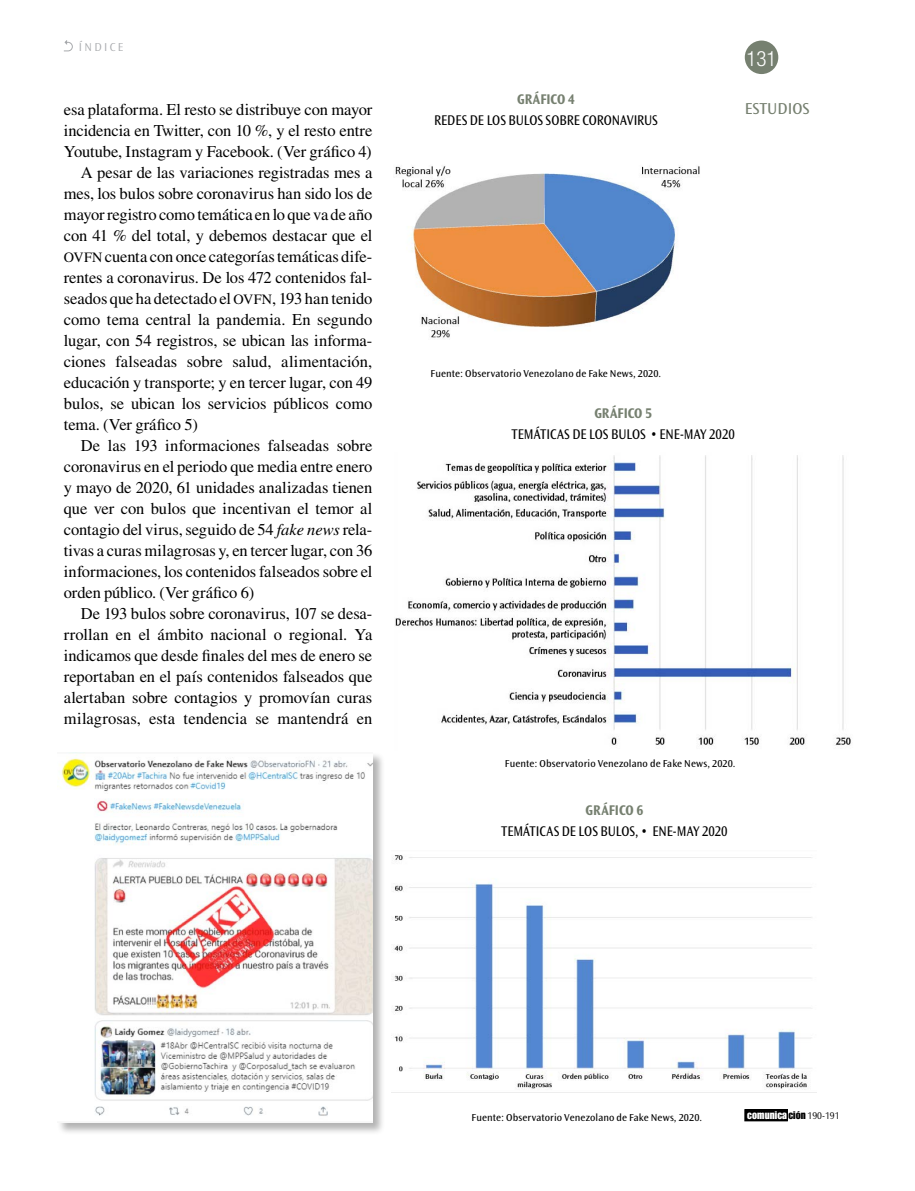
<style>
.page{position:relative;width:915px;height:1191px;background:#fff}
.page>*{position:absolute;margin:0;border:0;box-sizing:border-box;transform-origin:0 0}
.t1{font:300 condensed 21px "Helvetica Neue LT Std";color:#fff}
.t2{font:16.5px "Times LT Std";letter-spacing:-.005em;color:#000}
.t3{font:16.5px "Times LT Std";letter-spacing:.03em;color:#000}
.t4{font:16.5px "Ocean Sans Std";color:#768070}
.t5{font:14.7px "Ocean Sans Std";letter-spacing:-.005em;color:#000;scale:.9 1}
.t6{font:700 14.7px "Ocean Sans Std";color:#768070;scale:.9 1}
.t7{font:300 12px "Ocean Sans Std";letter-spacing:.2em;color:#a7a9ac}
.t8{font:10.8px "Impact LT Std";letter-spacing:.01em;color:#fff}
.t9{font:10.5px "Ocean Sans Std";letter-spacing:.01em;color:#000}
.s1{font-size:14.25px}
.s2{font-style:italic}
.s3{color:#000}
.s4{font-family:"Ocean Sans Std";font-weight:300;font-size:10.2px;color:#000}
</style>
<div class="page">
<div style="left:744px;top:41px;width:34px;height:33px;background:#768070;border-radius:50%"></div>
<div style="left:744px;top:1109px;width:43px;height:11px;background:#000"></div>
<div style="left:744px;top:1109px;width:43px;height:12px;border:1px solid #000"></div>
<svg style="left:64px;top:40px;width:9px;height:11px"></svg>
<img style="left:395px;top:166px;width:305px;height:173px">
<div style="left:57px;top:751px;width:328px;height:384px;background:#000;opacity:.3"></div>
<img style="left:57px;top:752px;width:315px;height:371px">
<img style="left:395px;top:455px;width:456px;height:291px">
<img style="left:393px;top:855px;width:419px;height:235px">
<p class="t7" style="left:79px;top:40px;width:46px">ÍNDICE</p>
<p class="t2" style="left:64px;top:100px;width:310px">esa plataforma. El resto se distribuye con mayor</p>
<p class="t2" style="left:64px;top:121px;width:310px">incidencia en Twitter, con 10 %, y el resto entre</p>
<p class="t2" style="left:64px;top:142px;width:309px">Youtube, Instagram y Facebook. (Ver gráfico 4)</p>
<p class="t2" style="left:81px;top:163px;width:293px">A pesar de las variaciones registradas mes a</p>
<p class="t2" style="left:64px;top:184px;width:310px">mes, los bulos sobre coronavirus han sido los de</p>
<p class="t2" style="left:64px;top:205px;width:310px">mayor registro como temática en lo que va de año</p>
<p class="t2" style="left:64px;top:226px;width:310px">con 41 % del total, y debemos destacar que el</p>
<p class="t2" style="left:64px;top:247px;width:310px"><span class="s1">OVFN</span> cuenta con once categorías temáticas dife-</p>
<p class="t2" style="left:64px;top:268px;width:310px">rentes a coronavirus. De los 472 contenidos fal-</p>
<p class="t2" style="left:64px;top:289px;width:310px">seados que ha detectado el <span class="s1">OVFN</span>, 193 han tenido</p>
<p class="t3" style="left:64px;top:310px;width:310px">como tema central la pandemia. En segundo</p>
<p class="t2" style="left:64px;top:331px;width:310px">lugar, con 54 registros, se ubican las informa-</p>
<p class="t2" style="left:64px;top:352px;width:310px">ciones falseadas sobre salud, alimentación,</p>
<p class="t2" style="left:64px;top:373px;width:310px">educación y transporte; y en tercer lugar, con 49</p>
<p class="t2" style="left:64px;top:394px;width:310px">bulos, se ubican los servicios públicos como</p>
<p class="t2" style="left:64px;top:415px;width:135px">tema. (Ver gráfico 5)</p>
<p class="t2" style="left:81px;top:436px;width:293px">De las 193 informaciones falseadas sobre</p>
<p class="t2" style="left:64px;top:457px;width:310px">coronavirus en el periodo que media entre enero</p>
<p class="t2" style="left:64px;top:478px;width:310px">y mayo de 2020, 61 unidades analizadas tienen</p>
<p class="t2" style="left:64px;top:499px;width:310px">que ver con bulos que incentivan el temor al</p>
<p class="t2" style="left:64px;top:520px;width:310px">contagio del virus, seguido de 54 <span class="s2">fake news</span> rela-</p>
<p class="t2" style="left:64px;top:541px;width:310px">tivas a curas milagrosas y, en tercer lugar, con 36</p>
<p class="t2" style="left:64px;top:562px;width:310px">informaciones, los contenidos falseados sobre el</p>
<p class="t2" style="left:64px;top:583px;width:192px">orden público. (Ver gráfico 6)</p>
<p class="t2" style="left:81px;top:604px;width:293px">De 193 bulos sobre coronavirus, 107 se desa-</p>
<p class="t2" style="left:64px;top:625px;width:310px">rrollan en el ámbito nacional o regional. Ya</p>
<p class="t2" style="left:64px;top:646px;width:310px">indicamos que desde finales del mes de enero se</p>
<p class="t2" style="left:64px;top:667px;width:310px">reportaban en el país contenidos falseados que</p>
<p class="t2" style="left:64px;top:688px;width:310px">alertaban sobre contagios y promovían curas</p>
<p class="t2" style="left:64px;top:709px;width:310px">milagrosas, esta tendencia se mantendrá en</p>
<p class="t6" style="left:517px;top:91px;width:66px">GRÁFICO 4</p>
<p class="t5" style="left:434px;top:112px;width:250px">REDES DE LOS BULOS SOBRE CORONAVIRUS</p>
<p class="t1" style="left:746px;top:46px;width:32px">131</p>
<p class="t4" style="left:744px;top:100px;width:66px">ESTUDIOS</p>
<p class="t9" style="left:430px;top:367px;width:232px">Fuente: Observatorio Venezolano de Fake News, 2020.</p>
<p class="t6" style="left:594px;top:404px;width:66px">GRÁFICO 5</p>
<p class="t5" style="left:511px;top:426px;width:249px">TEMÁTICAS DE LOS BULOS • ENE-MAY 2020</p>
<p class="t9" style="left:504px;top:758px;width:232px">Fuente: Observatorio Venezolano de Fake News, 2020.</p>
<p class="t6" style="left:585px;top:802px;width:66px">GRÁFICO 6</p>
<p class="t5" style="left:501px;top:823px;width:253px">TEMÁTICAS DE LOS BULOS, • ENE-MAY 2020</p>
<p class="t9" style="left:471px;top:1112px;width:232px">Fuente: Observatorio Venezolano de Fake News, 2020.</p>
<p class="t8" style="left:747px;top:1108px;width:94px">comunica <span class="s3">ción</span> <span class="s4">190-191</span></p>
</div>
